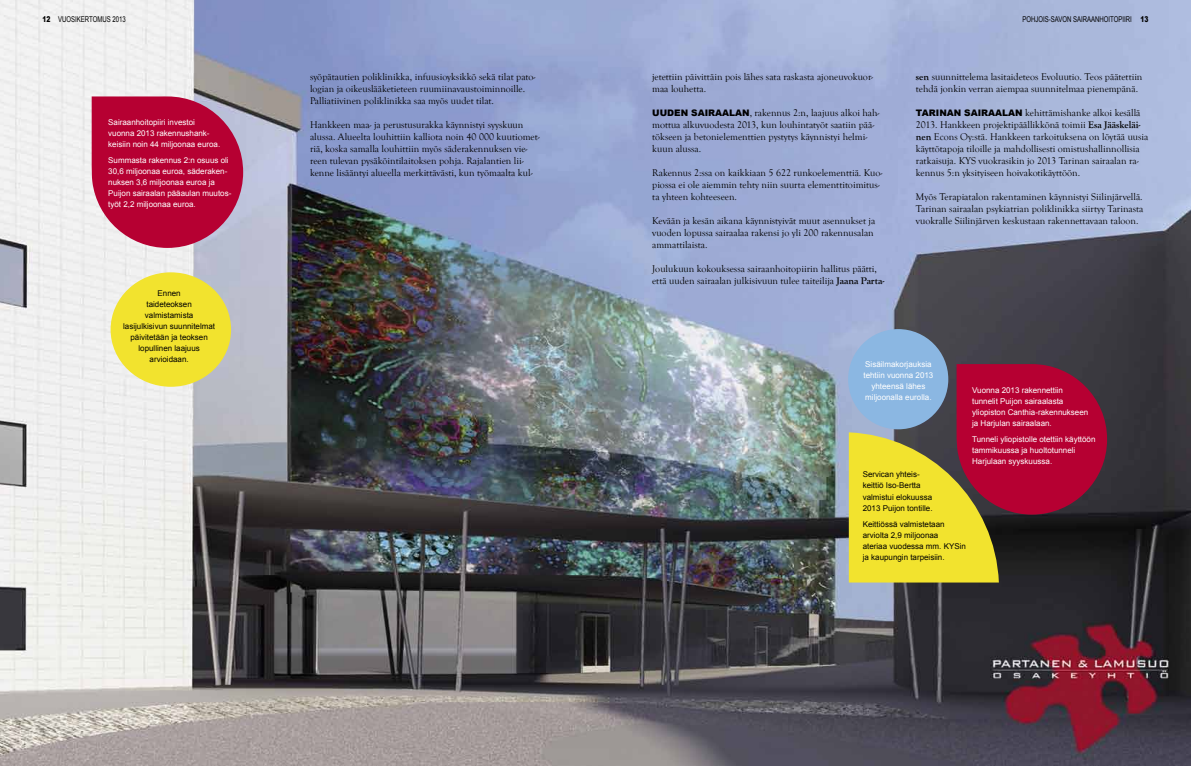
<style>
.page{position:relative;width:1191px;height:766px;background:#fff}
.page>*{position:absolute;margin:0;border:0;box-sizing:border-box;transform-origin:0 0}
.t1{font:10px/12px "Goudy Old Style T";color:#000}
.t2{font:8px/11px "Arial";color:#fff}
.t3{font:8px/11px "Arial";color:#000}
.t4{font:8px "Arial";color:#000;scale:.75 1}
.s1{font-weight:900}
.s2{font-family:"Arial";font-weight:900;font-size:9px}
.s3{font-weight:700}
</style>
<div class="page">
<img style="left:0;top:0;width:1191px;height:765px">
<svg style="left:849px;top:364px;width:258px;height:218px;background:#a45c31"></svg>
<div style="left:848px;top:329px;width:100px;height:100px;background:#8bb7e2;border-radius:50%"></div>
<div style="left:111px;top:272px;width:120px;height:114px;background:#f2e32e;border-radius:50%"></div>
<svg style="left:92px;top:96px;width:151px;height:152px;background:#b8204c"></svg>
<p class="t4" style="left:43px;top:14px;width:112px"><span class="s1">12</span> VUOSIKERTOMUS 2013</p>
<p class="t2" style="left:108px;top:116px;width:114px">Sairaanhoitopiiri investoi vuonna 2013 rakennushank&shy;keisiin noin 44 miljoonaa euroa.</p>
<p class="t2" style="left:108px;top:154px;width:125px">Summasta rakennus 2:n osuus oli<br>30,6 miljoonaa euroa, säderaken&shy;nuksen 3,6 miljoonaa euroa ja<br>Puijon sairaalan pääaulan muutos&shy;työt 2,2 miljoonaa euroa.</p>
<p class="t3" style="left:123px;top:288px;width:94px;text-align:center">Ennen<br>taideteoksen valmistamista lasijulkisivun suunnitelmat päivitetään ja teoksen lopullinen laajuus arvioidaan.</p>
<p class="t1" style="left:310px;top:71px;width:227px">syöpätautien poliklinikka, infuusioyksikkö sekä tilat pato&shy;logian ja oikeuslääketieteen ruumiinavaustoiminnoille.<br>Palliatiivinen poliklinikka saa myös uudet tilat.</p>
<p class="t1" style="left:310px;top:119px;width:231px">Hankkeen maa- ja perustusurakka käynnistyi syyskuun alussa. Alueelta louhittiin kalliota noin 40 000 kuutiomet&shy;riä, koska samalla louhittiin myös säderakennuksen vie&shy;reen tulevan pysäköintilaitoksen pohja. Rajalantien lii&shy;kenne lisääntyi alueella merkittävästi, kun työmaalta kul-</p>
<p class="t1" style="left:652px;top:71px;width:222px">jetettiin päivittäin pois lähes sata raskasta ajoneuvokuor&shy;maa louhetta.</p>
<p class="t1" style="left:652px;top:107px;width:229px"><span class="s2">UUDEN SAIRAALAN</span>, rakennus 2:n, laajuus alkoi hah&shy;mottua alkuvuodesta 2013, kun louhintatyöt saatiin pää&shy;tökseen ja betonielementtien pystytys käynnistyi helmi&shy;kuun alussa.</p>
<p class="t1" style="left:652px;top:167px;width:232px">Rakennus 2:ssa on kaikkiaan 5 622 runkoelementtiä. Kuo&shy;piossa ei ole aiemmin tehty niin suurta elementtitoimitus&shy;ta yhteen kohteeseen.</p>
<p class="t1" style="left:652px;top:215px;width:224px">Kevään ja kesän aikana käynnistyivät muut asennukset ja vuoden lopussa sairaalaa rakensi jo yli 200 rakennusalan ammattilaista.</p>
<p class="t1" style="left:652px;top:263px;width:234px">Joulukuun kokouksessa sairaanhoitopiirin hallitus päätti, että uuden sairaalan julkisivuun tulee taiteilija <span class="s3">Jaana Parta-</span></p>
<p class="t4" style="left:1022px;top:14px;width:169px">POHJOIS-SAVON SAIRAANHOITOPIIRI <span class="s1">13</span></p>
<p class="t1" style="left:916px;top:71px;width:228px"><span class="s3">sen</span> suunnittelema lasitaideteos Evoluutio. Teos päätettiin tehdä jonkin verran aiempaa suunnitelmaa pienempänä.</p>
<p class="t1" style="left:916px;top:107px;width:234px"><span class="s2">TARINAN SAIRAALAN</span> kehittämishanke alkoi kesällä 2013. Hankkeen projektipäällikkönä toimii <span class="s3">Esa Jääskeläi&shy;nen</span> Econs Oy:stä. Hankkeen tarkoituksena on löytää uusia käyttötapoja tiloille ja mahdollisesti omistushallinnollisia ratkaisuja. KYS vuokrasikin jo 2013 Tarinan sairaalan ra&shy;kennus 5:n yksityiseen hoivakotikäyttöön.</p>
<p class="t1" style="left:916px;top:191px;width:229px;text-align:justify">Myös Terapiatalon rakentaminen käynnistyi Siilinjärvellä.<br>Tarinan sairaalan psykiatrian poliklinikka siirtyy Tarinasta vuokralle Siilinjärven keskustaan rakennettavaan taloon.</p>
<p class="t2" style="left:863px;top:358px;width:71px;text-align:center">Sisäilmakorjauksia tehtiin vuonna 2013 yhteensä lähes miljoonalla eurolla.</p>
<p class="t2" style="left:972px;top:384px;width:118px">Vuonna 2013 rakennettiin tunnelit Puijon sairaalasta yliopiston Canthia-rakennukseen ja Harjulan sairaalaan.</p>
<p class="t2" style="left:972px;top:433px;width:125px">Tunneli yliopistolle otettiin käyttöön tammikuussa ja huoltotunneli<br>Harjulaan syyskuussa.</p>
<p class="t3" style="left:862px;top:469px;width:71px">Servican yhteis&shy;keittiö Iso-Bertta valmistui elokuussa<br>2013 Puijon tontille.</p>
<p class="t3" style="left:862px;top:518px;width:105px">Keittiössä valmistetaan arviolta 2,9 miljoonaa<br>ateriaa vuodessa mm. KYSin ja kaupungin tarpeisiin.</p>
</div>
